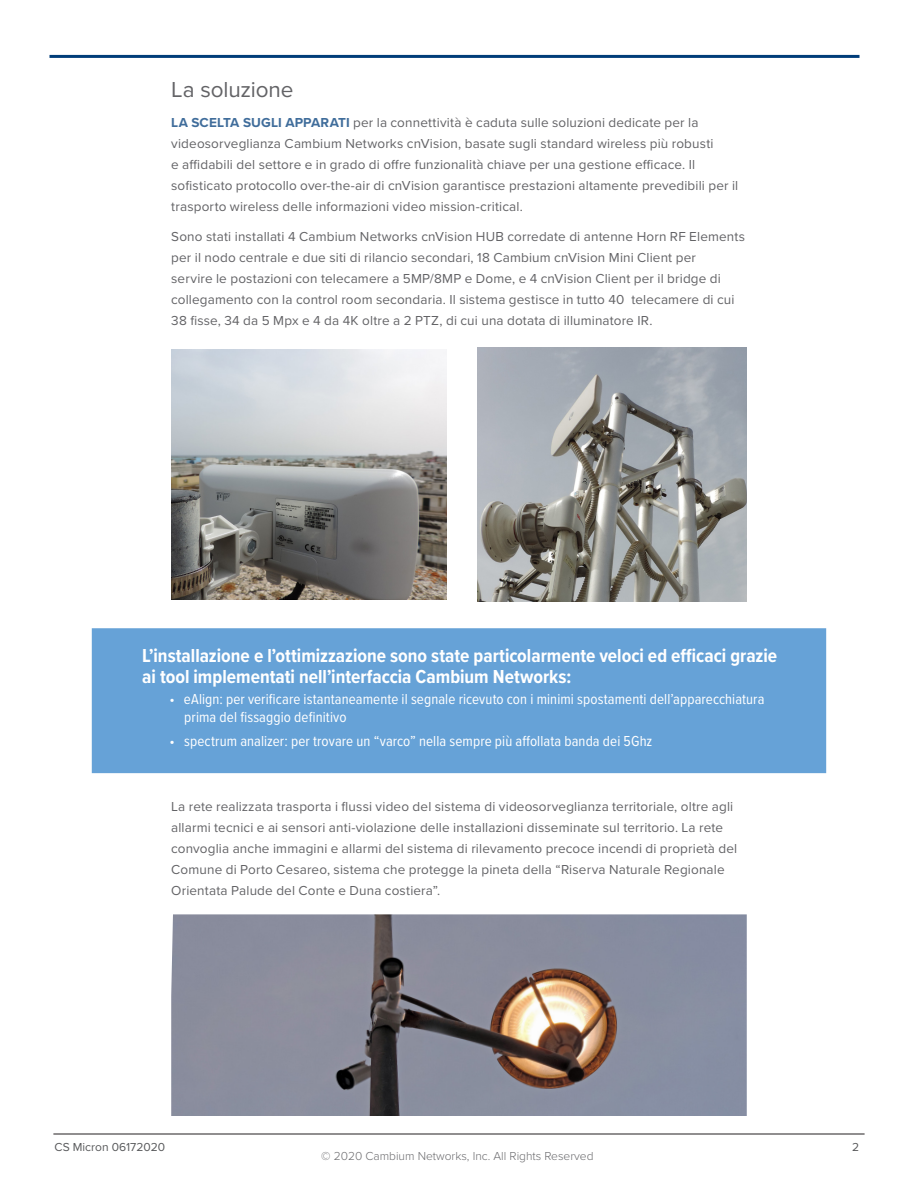
<style>
.page{position:relative;width:918px;height:1188px;background:#fff}
.page>*{position:absolute;margin:0;border:0;box-sizing:border-box;transform-origin:0 0}
.Body_Copy{font:22.5px "Proxima Nova";letter-spacing:-.005em;color:#636366}
.Body_Copy-2{font:700 19.5px/21px "Proxima Nova Cond";color:#fff}
.t1{font:15px/18px "Proxima Nova Cond";letter-spacing:.005em;color:#fff}
.Body_Copy-3{font:13.5px/21px "Proxima Nova";letter-spacing:.01em;color:#636366}
.t2{font:300 12px "Proxima Nova";color:#6b6b6e}
.t3{font:12px "Proxima Nova";color:#58595b}
.s1{font-weight:700;color:#406d9b}
</style>
<div class="page">
<hr style="left:53px;top:1134px;width:812px;height:1px;background:#231f20">
<hr style="left:50px;top:55px;width:810px;height:3px;background:#003d79">
<img style="left:171px;top:349px;width:276px;height:250px">
<img style="left:477px;top:347px;width:270px;height:254px">
<div style="left:92px;top:628px;width:734px;height:145px;background:#66a2d7;border:2px solid #66a2d7"></div>
<img style="left:171px;top:914px;width:576px;height:202px">
<p class="Body_Copy" style="left:171px;top:73px;width:124px">La soluzione</p>
<p class="Body_Copy-3" style="left:171px;top:111px;width:569px"><span class="s1">LA SCELTA SUGLI APPARATI</span> per la connettività è caduta sulle soluzioni dedicate per la videosorveglianza Cambium Networks cnVision, basate sugli standard wireless più robusti<br>e affidabili del settore e in grado di offre funzionalità chiave per una gestione efficace. Il sofisticato protocollo over-the-air di cnVision garantisce prestazioni altamente prevedibili per il trasporto wireless delle informazioni video mission-critical.</p>
<p class="Body_Copy-3" style="left:171px;top:225px;width:576px">Sono stati installati 4 Cambium Networks cnVision HUB corredate di antenne Horn RF Elements per il nodo centrale e due siti di rilancio secondari, 18 Cambium cnVision Mini Client per<br>servire le postazioni con telecamere a 5MP/8MP e Dome, e 4 cnVision Client per il bridge di collegamento con la control room secondaria. Il sistema gestisce in tutto 40 telecamere di cui 38 fisse, 34 da 5 Mpx e 4 da 4K oltre a 2 PTZ, di cui una dotata di illuminatore IR.</p>
<p class="Body_Copy-2" style="left:142px;top:644px;width:636px">L’installazione e l’ottimizzazione sono state particolarmente veloci ed efficaci grazie ai tool implementati nell’interfaccia Cambium Networks:</p>
<p class="t1" style="left:184px;top:689px;width:582px;text-indent:-15px">• eAlign: per verificare istantaneamente il segnale ricevuto con i minimi spostamenti dell’apparecchiatura prima del fissaggio definitivo</p>
<p class="t1" style="left:169px;top:731px;width:484px">• spectrum analizer: per trovare un “varco” nella sempre più affollata banda dei 5Ghz</p>
<p class="Body_Copy-3" style="left:171px;top:795px;width:568px">La rete realizzata trasporta i flussi video del sistema di videosorveglianza territoriale, oltre agli allarmi tecnici e ai sensori anti-violazione delle installazioni disseminate sul territorio. La rete convoglia anche immagini e allarmi del sistema di rilevamento precoce incendi di proprietà del Comune di Porto Cesareo, sistema che protegge la pineta della “Riserva Naturale Regionale Orientata Palude del Conte e Duna costiera”.</p>
<p class="t3" style="left:55px;top:1138px;width:112px">CS Micron 06172020</p>
<p class="t3" style="left:852px;top:1138px;width:9px">2</p>
<p class="t2" style="left:321px;top:1147px;width:274px">© 2020 Cambium Networks, Inc. All Rights Reserved</p>
</div>
